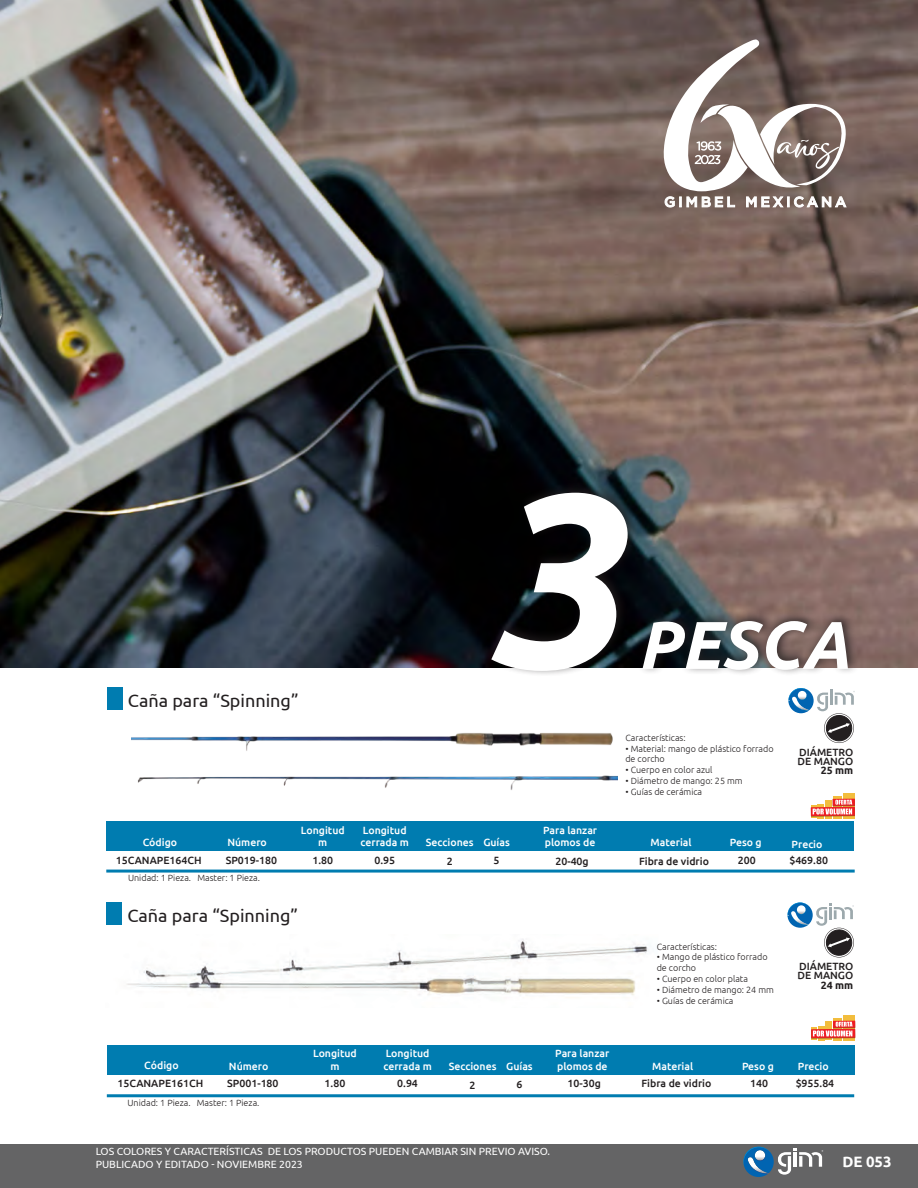
<style>
.page{position:relative;width:918px;height:1188px;background:#fff}
.page>*{position:absolute;margin:0;border:0;box-sizing:border-box;transform-origin:0 0}
.t1{font:italic 700 246.6px "Ubuntu";color:#fff}
.t2{font:italic 700 67.5px "Ubuntu";color:#fff}
.t3{font:18px "Ubuntu";color:#231f20}
.t4{font:700 15px "Ubuntu";color:#fff}
.t5{font:500 10.5px/12.6px "Ubuntu";color:#fff}
.t6{font:500 10.5px/9px "Ubuntu";color:#231f20}
.t7{font:10.5px/12.6px "Ubuntu";color:#fff}
.t8{font:700 10.5px "Ubuntu";color:#231f20}
.t9{font:300 9px/10.8px "Ubuntu";color:#231f20}
</style>
<div class="page">
<div style="left:1px;top:1145px;width:917px;height:43px;background:#646465"></div>
<svg style="left:743px;top:1147px;width:80px;height:30px"></svg>
<img style="left:0;top:0;width:918px;height:668px">
<div style="left:637px;top:609px;width:223px;height:68px;background:#231f20;opacity:.8"></div>
<div style="left:486px;top:480px;width:154px;height:197px;background:#231f20;opacity:.8"></div>
<svg style="left:663px;top:40px;width:184px;height:168px"></svg>
<img style="left:131px;top:732px;width:482px;height:19px">
<img style="left:138px;top:775px;width:479px;height:15px">
<div style="left:107px;top:687px;width:15px;height:23px;background:#007cb0"></div>
<hr style="left:106px;top:870px;width:749px;height:3px;background:#007cb0">
<div style="left:106px;top:822px;width:748px;height:29px;background:#007cb0"></div>
<img style="left:126px;top:939px;width:522px;height:56px">
<div style="left:106px;top:902px;width:16px;height:22px;background:#007cb0"></div>
<hr style="left:107px;top:1094px;width:747px;height:3px;background:#007cb0">
<div style="left:107px;top:1045px;width:747px;height:29px;background:#007cb0"></div>
<div style="left:818px;top:1026px;width:6px;height:14px;background:#f2bd3d"></div>
<div style="left:811px;top:1028px;width:5px;height:12px;background:#f2bd3d"></div>
<div style="left:825px;top:1022px;width:7px;height:18px;background:#f2bd3d"></div>
<svg style="left:833px;top:1018px;width:9px;height:22px"></svg>
<svg style="left:843px;top:1015px;width:12px;height:25px"></svg>
<svg style="left:833px;top:1021px;width:22px;height:1px"></svg>
<svg style="left:811px;top:1022px;width:44px;height:17px"></svg>
<div style="left:818px;top:804px;width:6px;height:14px;background:#f2bd3d"></div>
<div style="left:811px;top:806px;width:5px;height:12px;background:#f2bd3d"></div>
<div style="left:825px;top:800px;width:7px;height:18px;background:#f2bd3d"></div>
<svg style="left:833px;top:796px;width:9px;height:22px"></svg>
<svg style="left:843px;top:793px;width:12px;height:25px"></svg>
<svg style="left:833px;top:799px;width:22px;height:1px"></svg>
<svg style="left:811px;top:800px;width:44px;height:17px"></svg>
<svg style="left:788px;top:688px;width:67px;height:55px"></svg>
<svg style="left:788px;top:903px;width:66px;height:54px"></svg>
<h3 class="t3" style="left:128px;top:690px;width:172px">Caña para “Spinning”</h3>
<h1 class="t1" style="left:478px;top:430px;width:142px">3</h1>
<h2 class="t2" style="left:637px;top:604px;width:214px">PESCA</h2>
<p class="t9" style="left:625px;top:732px;width:62px">Características:</p>
<p class="t9" style="left:625px;top:743px;width:150px">• Material: mango de plástico forrado de corcho</p>
<p class="t9" style="left:625px;top:764px;width:89px">• Cuerpo en color azul</p>
<p class="t9" style="left:625px;top:775px;width:119px">• Diámetro de mango: 25 mm</p>
<p class="t9" style="left:625px;top:786px;width:78px">• Guías de cerámica</p>
<p class="t6" style="left:798px;top:747px;width:57px">DIÁMETRO<br>DE MANGO</p>
<p class="t8" style="left:821px;top:764px;width:34px">25 mm</p>
<p class="t5" style="left:301px;top:823px;width:45px;text-align:center">Longitud m</p>
<p class="t5" style="left:361px;top:823px;width:50px">Longitud cerrada m</p>
<p class="t5" style="left:543px;top:823px;width:56px">Para lanzar plomos de</p>
<p class="t5" style="left:143px;top:835px;width:36px">Código</p>
<p class="t5" style="left:227px;top:836px;width:41px">Número</p>
<p class="t5" style="left:426px;top:836px;width:85px">Secciones Guías</p>
<p class="t5" style="left:651px;top:836px;width:43px">Material</p>
<p class="t5" style="left:730px;top:836px;width:33px">Peso g</p>
<p class="t6" style="left:116px;top:855px;width:87px">15CANAPE164CH</p>
<p class="t6" style="left:226px;top:855px;width:53px">SP019-180</p>
<p class="t6" style="left:312px;top:855px;width:22px">1.80</p>
<p class="t6" style="left:374px;top:855px;width:22px">0.95</p>
<p class="t6" style="left:447px;top:856px;width:7px">2</p>
<p class="t6" style="left:494px;top:855px;width:7px">5</p>
<p class="t6" style="left:555px;top:856px;width:35px">20-40g</p>
<p class="t6" style="left:639px;top:856px;width:72px">Fibra de vidrio</p>
<p class="t6" style="left:738px;top:855px;width:19px">200</p>
<p class="t9" style="left:128px;top:873px;width:133px">Unidad: 1 Pieza. Master: 1 Pieza.</p>
<h3 class="t3" style="left:127px;top:905px;width:172px">Caña para “Spinning”</h3>
<p class="t9" style="left:657px;top:941px;width:62px">Características:</p>
<p class="t9" style="left:657px;top:952px;width:112px">• Mango de plástico forrado de corcho</p>
<p class="t9" style="left:657px;top:973px;width:93px">• Cuerpo en color plata</p>
<p class="t9" style="left:657px;top:984px;width:119px">• Diámetro de mango: 24 mm</p>
<p class="t9" style="left:657px;top:995px;width:78px">• Guías de cerámica</p>
<p class="t5" style="left:792px;top:837px;width:32px">Precio</p>
<p class="t6" style="left:789px;top:855px;width:40px">$469.80</p>
<p class="t6" style="left:798px;top:962px;width:57px">DIÁMETRO<br>DE MANGO</p>
<p class="t8" style="left:821px;top:978px;width:34px">24 mm</p>
<p class="t5" style="left:313px;top:1047px;width:45px;text-align:center">Longitud m</p>
<p class="t5" style="left:383px;top:1047px;width:50px">Longitud cerrada m</p>
<p class="t5" style="left:555px;top:1047px;width:56px">Para lanzar plomos de</p>
<p class="t5" style="left:144px;top:1059px;width:36px">Código</p>
<p class="t5" style="left:229px;top:1060px;width:41px">Número</p>
<p class="t5" style="left:449px;top:1060px;width:85px">Secciones Guías</p>
<p class="t5" style="left:652px;top:1060px;width:43px">Material</p>
<p class="t5" style="left:742px;top:1060px;width:33px">Peso g</p>
<p class="t6" style="left:118px;top:1078px;width:87px">15CANAPE161CH</p>
<p class="t6" style="left:227px;top:1078px;width:53px">SP001-180</p>
<p class="t6" style="left:325px;top:1078px;width:22px">1.80</p>
<p class="t6" style="left:397px;top:1078px;width:22px">0.94</p>
<p class="t6" style="left:470px;top:1080px;width:7px">2</p>
<p class="t6" style="left:516px;top:1079px;width:7px">6</p>
<p class="t6" style="left:568px;top:1078px;width:35px">10-30g</p>
<p class="t6" style="left:641px;top:1078px;width:72px">Fibra de vidrio</p>
<p class="t6" style="left:750px;top:1078px;width:19px">140</p>
<p class="t9" style="left:128px;top:1097px;width:133px">Unidad: 1 Pieza. Master: 1 Pieza.</p>
<p class="t5" style="left:798px;top:1060px;width:32px">Precio</p>
<p class="t6" style="left:796px;top:1079px;width:40px">$955.84</p>
<p class="t7" style="left:96px;top:1145px;width:456px">LOS COLORES Y CARACTERÍSTICAS DE LOS PRODUCTOS PUEDEN CAMBIAR SIN PREVIO AVISO.<br>PUBLICADO Y EDITADO - NOVIEMBRE 2023</p>
<h3 class="t4" style="left:842px;top:1152px;width:51px">DE 053</h3>
</div>
